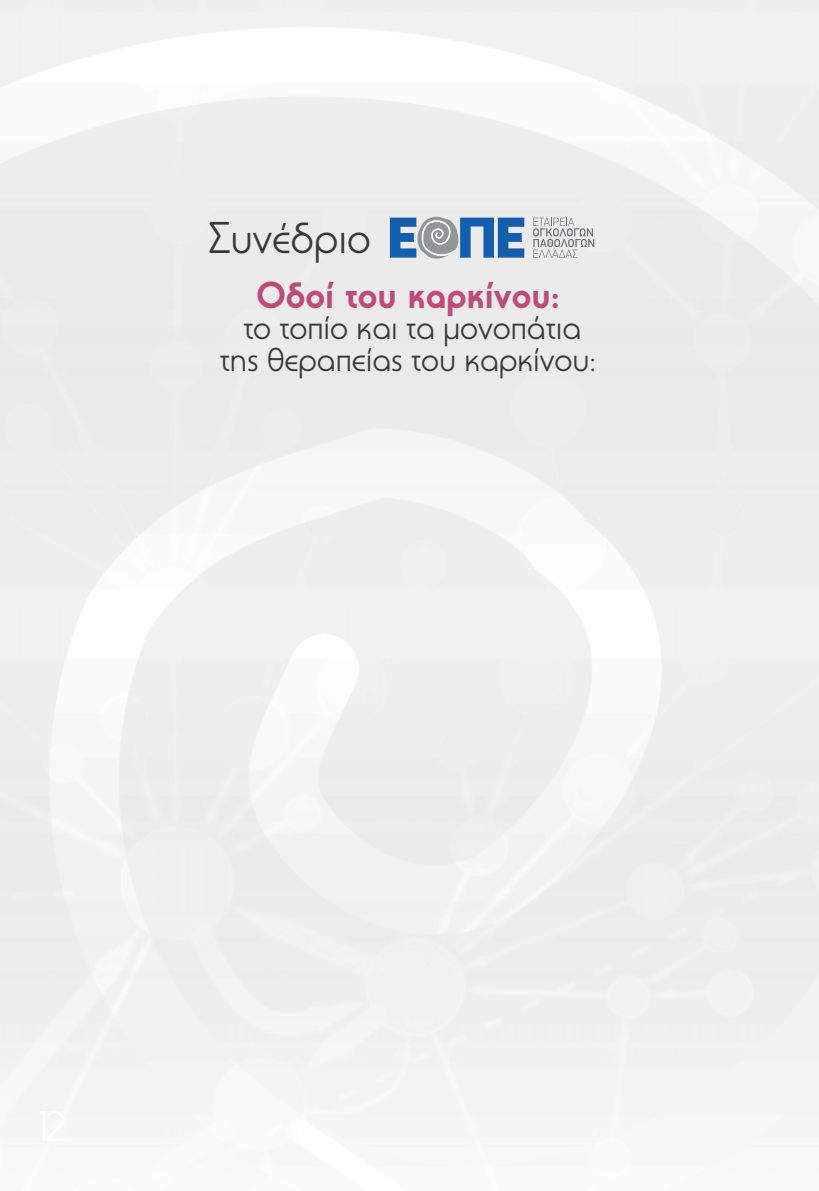
<style>
.page{position:relative;width:819px;height:1191px;background:#fff}
.page>*{position:absolute;margin:0;border:0;box-sizing:border-box;transform-origin:0 0}
.t1{font:43.75px "PF Universal";color:#39383a}
.t2{font:700 36.75px "PF Universal";color:#be4b7b}
.t3{font:33.25px/31.5px "PF Universal";color:#39383a;text-align:center}
</style>
<div class="page">
<svg style="left:533px;top:218px;width:61px;height:40px;background:#cececf"></svg>
<svg style="left:390px;top:217px;width:134px;height:41px;background:#7397bd"></svg>
<h1 class="t1" style="left:209px;top:212px;width:164px">Συνέδριο</h1>
<p class="t2" style="left:256px;top:272px;width:305px">Οδοί του καρκίνου:</p>
<p class="t3" style="left:220px;top:311px;width:378px">το τοπίο και τα μονοπάτια της θεραπείας του καρκίνου:</p>
</div>
